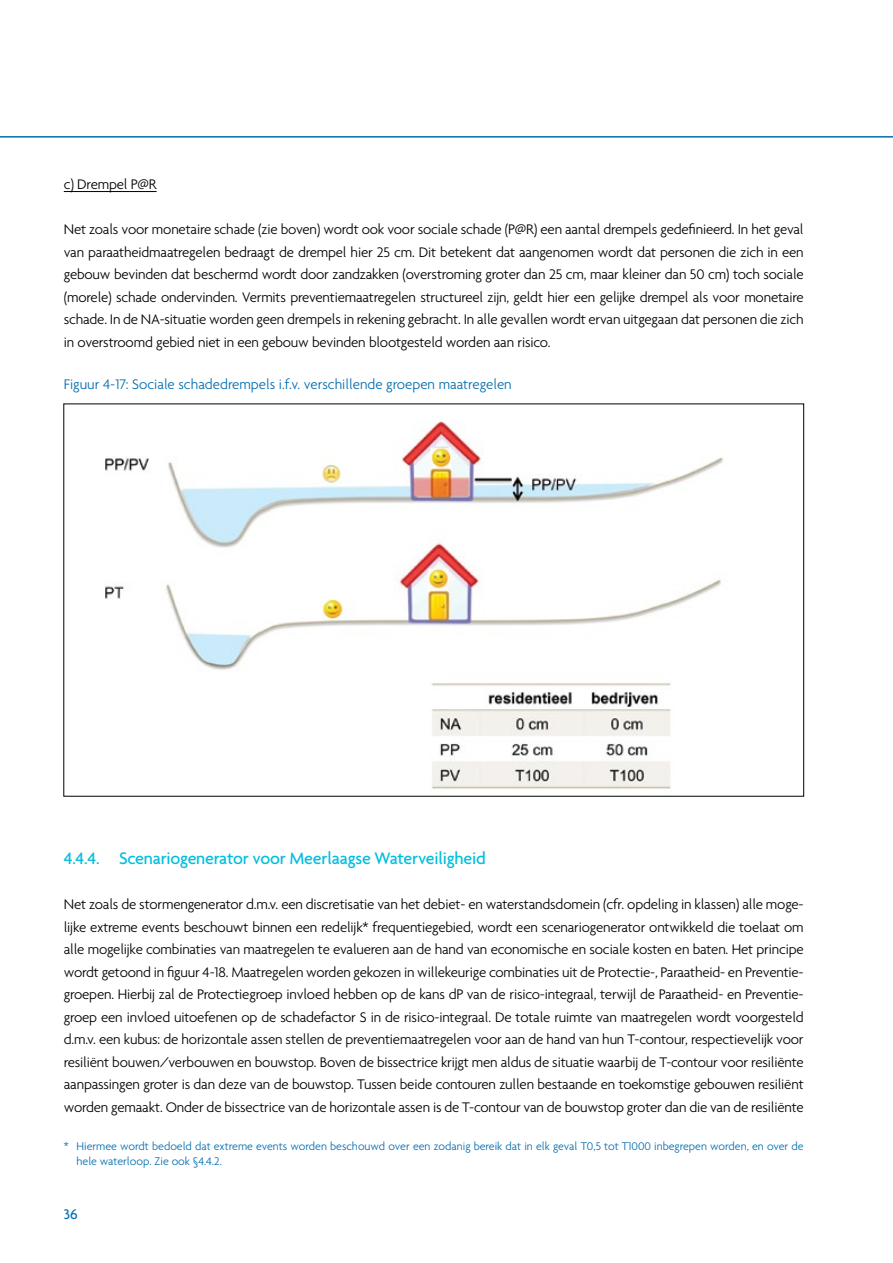
<style>
.page{position:relative;width:893px;height:1263px;background:#fff}
.page>*{position:absolute;margin:0;border:0;box-sizing:border-box;transform-origin:0 0}
.Heading_3{font:500 18px "Agenda";letter-spacing:-.01em;color:#00bfdf}
.Body_Text{font:300 15px/22.5px "Agenda";letter-spacing:-.01em;color:#000;text-align:justify}
.t1{font:300 15px "Agenda";color:#006db0}
.Heading_5{font:300 15px "Agenda";letter-spacing:-.01em;color:#000}
.t2{font:500 15px "Agenda";color:#006db0}
.Footnote_text{font:300 12px/15px "Agenda";color:#006db0}
</style>
<div class="page">
<hr style="left:0;top:136px;width:893px;height:2px;background:#006db0">
<hr style="left:64px;top:191px;width:93px;height:1px;background:#000">
<img style="left:105px;top:421px;width:619px;height:368px">
<h5 class="Heading_5" style="left:64px;top:175px;width:94px">c) Drempel P@R</h5>
<p class="Body_Text" style="left:64px;top:218px;width:741px">Net zoals voor monetaire schade (zie boven) wordt ook voor sociale schade (P@R) een aantal drempels gedefinieerd. In het geval van paraatheidmaatregelen bedraagt de drempel hier 25 cm. Dit betekent dat aangenomen wordt dat personen die zich in een gebouw bevinden dat beschermd wordt door zandzakken (overstroming groter dan 25 cm, maar kleiner dan 50 cm) toch sociale (morele) schade ondervinden. Vermits preventiemaatregelen structureel zijn, geldt hier een gelijke drempel als voor monetaire schade. In de NA-situatie worden geen drempels in rekening gebracht. In alle gevallen wordt ervan uitgegaan dat personen die zich in overstroomd gebied niet in een gebouw bevinden blootgesteld worden aan risico.</p>
<p class="t1" style="left:64px;top:375px;width:449px">Figuur 4-17: Sociale schadedrempels i.f.v. verschillende groepen maatregelen</p>
<h3 class="Heading_3" style="left:64px;top:847px;width:423px">4.4.4. Scenariogenerator voor Meerlaagse Waterveiligheid</h3>
<p class="Body_Text" style="left:64px;top:893px;width:741px">Net zoals de stormengenerator d.m.v. een discretisatie van het debiet- en waterstandsdomein (cfr. opdeling in klassen) alle moge&shy;lijke extreme events beschouwt binnen een redelijk* frequentiegebied, wordt een scenariogenerator ontwikkeld die toelaat om alle mogelijke combinaties van maatregelen te evalueren aan de hand van economische en sociale kosten en baten. Het principe wordt getoond in figuur 4-18. Maatregelen worden gekozen in willekeurige combinaties uit de Protectie-, Paraatheid- en Preventie&shy;groepen. Hierbij zal de Protectiegroep invloed hebben op de kans dP van de risico-integraal, terwijl de Paraatheid- en Preventie&shy;groep een invloed uitoefenen op de schadefactor S in de risico-integraal. De totale ruimte van maatregelen wordt voorgesteld d.m.v. een kubus: de horizontale assen stellen de preventiemaatregelen voor aan de hand van hun T-contour, respectievelijk voor resiliënt bouwen/verbouwen en bouwstop. Boven de bissectrice krijgt men aldus de situatie waarbij de T-contour voor resiliënte aanpassingen groter is dan deze van de bouwstop. Tussen beide contouren zullen bestaande en toekomstige gebouwen resiliënt worden gemaakt. Onder de bissectrice van de horizontale assen is de T-contour van de bouwstop groter dan die van de resiliënte</p>
<p class="Footnote_text" style="left:77px;top:1138px;width:729px;text-indent:-13px">* Hiermee wordt bedoeld dat extreme events worden beschouwd over een zodanig bereik dat in elk geval T0,5 tot T1000 inbegrepen worden, en over de hele waterloop. Zie ook §4.4.2.</p>
<p class="t2" style="left:64px;top:1205px;width:15px">36</p>
</div>
